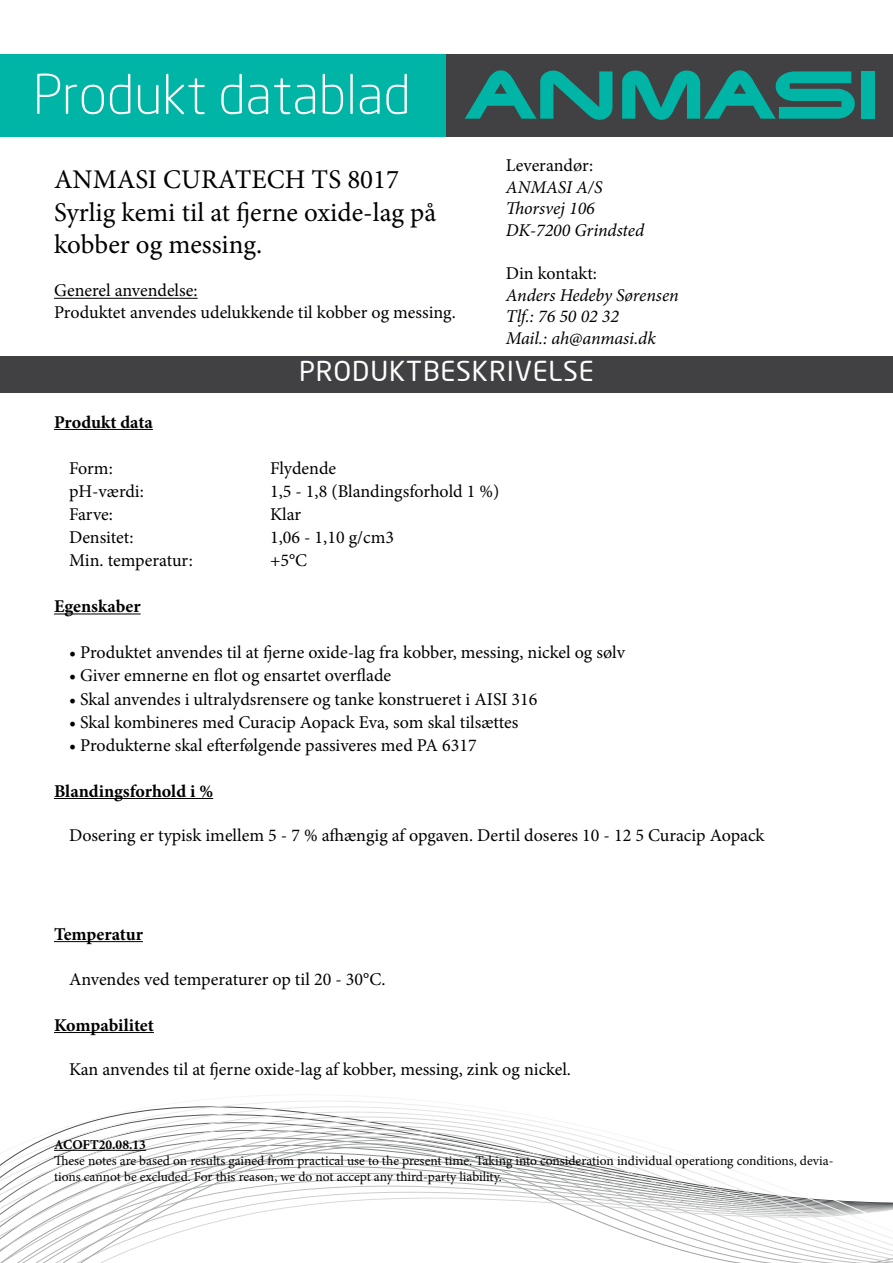
<style>
.page{position:relative;width:893px;height:1263px;background:#fff}
.page>*{position:absolute;margin:0;border:0;box-sizing:border-box;transform-origin:0 0}
.t1{font:300 54px "Neo Sans";color:#fff}
.t2{font:27px/32.4px "Minion Pro";color:#000}
.t3{font:27px "Neo Sans";letter-spacing:.03em;color:#fff}
.t4{font:18px/21.6px "Minion Pro";color:#000}
.t5{font:italic 18px/21.6px "Minion Pro";letter-spacing:-.005em;color:#000}
.t6{font:700 18px "Minion Pro";letter-spacing:-.005em;color:#000}
.t7{font:13.5px/16.2px "Minion Pro";color:#000}
.t8{font:700 13.5px "Minion Pro";color:#000}
</style>
<div class="page">
<svg style="left:0;top:1095px;width:893px;height:168px"></svg>
<div style="left:0;top:54px;width:446px;height:82px;background:#00b5a5"></div>
<div style="left:446px;top:54px;width:447px;height:82px;background:#414042"></div>
<svg style="left:465px;top:70px;width:147px;height:50px"></svg>
<svg style="left:622px;top:70px;width:233px;height:50px"></svg>
<div style="left:861px;top:71px;width:14px;height:48px;background:#00b5a5"></div>
<hr style="left:54px;top:298px;width:144px;height:1px;background:#000">
<div style="left:0;top:356px;width:893px;height:37px;background:#414042"></div>
<hr style="left:54px;top:429px;width:99px;height:1px;background:#000">
<hr style="left:54px;top:613px;width:87px;height:1px;background:#000">
<hr style="left:54px;top:798px;width:159px;height:1px;background:#000">
<hr style="left:54px;top:941px;width:89px;height:1px;background:#000">
<hr style="left:54px;top:1032px;width:100px;height:1px;background:#000">
<hr style="left:54px;top:1150px;width:92px;height:1px;background:#000">
<h1 class="t1" style="left:33px;top:62px;width:379px">Produkt datablad</h1>
<p class="t4" style="left:506px;top:155px;width:89px">Leverandør:</p>
<p class="t5" style="left:506px;top:176px;width:140px">ANMASI A/S<br>Thorsvej 106<br>DK-7200 Grindsted</p>
<p class="t4" style="left:506px;top:263px;width:93px">Din kontakt:</p>
<p class="t5" style="left:506px;top:284px;width:174px">Anders Hedeby Sørensen<br>Tlf.: 76 50 02 32<br>Mail.: ah@anmasi.dk</p>
<h2 class="t3" style="left:299px;top:354px;width:296px">PRODUKTBESKRIVELSE</h2>
<h2 class="t2" style="left:54px;top:164px;width:384px">ANMASI CURATECH TS 8017<br>Syrlig kemi til at fjerne oxide-lag på kobber og messing.</h2>
<p class="t4" style="left:54px;top:280px;width:403px">Generel anvendelse:<br>Produktet anvendes udelukkende til kobber og messing.</p>
<p class="t6" style="left:54px;top:409px;width:100px">Produkt data</p>
<p class="t4" style="left:69px;top:457px;width:45px">Form:</p>
<p class="t4" style="left:270px;top:457px;width:68px">Flydende</p>
<p class="t4" style="left:69px;top:480px;width:76px">pH-værdi:</p>
<p class="t4" style="left:270px;top:480px;width:231px">1,5 - 1,8 (Blandingsforhold 1 %)</p>
<p class="t4" style="left:69px;top:504px;width:46px">Farve:</p>
<p class="t4" style="left:270px;top:504px;width:33px">Klar</p>
<p class="t4" style="left:69px;top:527px;width:66px">Densitet:</p>
<p class="t4" style="left:270px;top:527px;width:126px">1,06 - 1,10 g/cm3</p>
<p class="t4" style="left:69px;top:550px;width:125px">Min. temperatur:</p>
<p class="t4" style="left:270px;top:550px;width:39px">+5°C</p>
<p class="t6" style="left:54px;top:594px;width:88px">Egenskaber</p>
<p class="t4" style="left:69px;top:642px;width:557px">• Produktet anvendes til at fjerne oxide-lag fra kobber, messing, nickel og sølv</p>
<p class="t4" style="left:69px;top:665px;width:324px">• Giver emnerne en flot og ensartet overflade</p>
<p class="t4" style="left:69px;top:688px;width:470px">• Skal anvendes i ultralydsrensere og tanke konstrueret i AISI 316</p>
<p class="t4" style="left:69px;top:711px;width:451px">• Skal kombineres med Curacip Aopack Eva, som skal tilsættes</p>
<p class="t4" style="left:69px;top:734px;width:409px">• Produkterne skal efterfølgende passiveres med PA 6317</p>
<p class="t6" style="left:54px;top:778px;width:161px">Blandingsforhold i %</p>
<p class="t4" style="left:69px;top:825px;width:697px">Dosering er typisk imellem 5 - 7 % afhængig af opgaven. Dertil doseres 10 - 12 5 Curacip Aopack</p>
<p class="t6" style="left:54px;top:921px;width:90px">Temperatur</p>
<p class="t4" style="left:69px;top:968px;width:318px">Anvendes ved temperaturer op til 20 - 30°C.</p>
<p class="t6" style="left:54px;top:1012px;width:101px">Kompabilitet</p>
<p class="t4" style="left:69px;top:1059px;width:504px">Kan anvendes til at fjerne oxide-lag af kobber, messing, zink og nickel.</p>
<p class="t8" style="left:54px;top:1135px;width:94px">ACOFT20.08.13</p>
<p class="t7" style="left:54px;top:1153px;width:781px">These notes are based on results gained from practical use to the present time. Taking into consideration individual operationg conditions, devia&shy;tions cannot be excluded. For this reason, we do not accept any third-party liability.</p>
</div>
